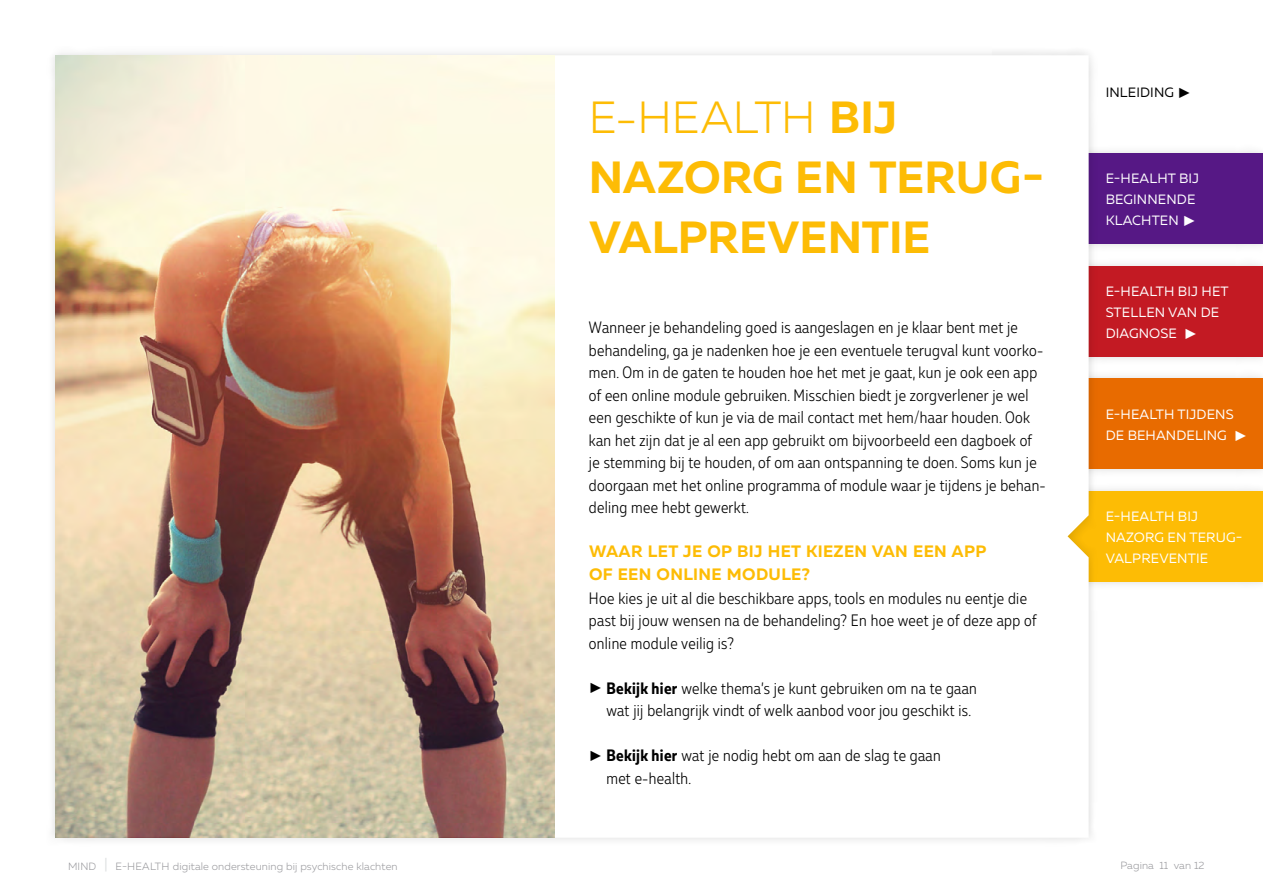
<style>
.page{position:relative;width:1263px;height:893px;background:#fff}
.page>*{position:absolute;margin:0;border:0;box-sizing:border-box;transform-origin:0 0}
.t1{font:700 45px/60px "Muller";color:#fdbc05}
.t2{font:300 16.5px/22.5px "Muller Narrow";letter-spacing:.02em;color:#000}
.t3{font:700 16.5px/22.5px "Muller";letter-spacing:.02em;color:#fdbc05}
.t4{font:13.5px/21px "Muller";letter-spacing:.01em;color:#fff}
.t5{font:13.5px "Muller";letter-spacing:.01em;color:#000}
.t6{font:300 10.5px "Muller";letter-spacing:.01em;color:#98989c}
.s1{font-weight:300}
.s2{font-weight:700}
.s3{font-size:15px;color:#d8dbdc}
</style>
<div class="page">
<div style="left:1057px;top:482px;width:206px;height:109px;background:#faf9f9"></div>
<div style="left:1066px;top:491px;width:197px;height:90px;background:#fdbc05"></div>
<div style="left:1058px;top:370px;width:205px;height:108px;background:#000;opacity:.15"></div>
<div style="left:1067px;top:379px;width:196px;height:90px;background:#e86b00"></div>
<div style="left:1058px;top:257px;width:205px;height:109px;background:#f9f9f9"></div>
<div style="left:1067px;top:266px;width:196px;height:90px;background:#c31a23"></div>
<div style="left:1058px;top:145px;width:205px;height:108px;background:#000;opacity:.15"></div>
<div style="left:1067px;top:154px;width:196px;height:90px;background:#561885"></div>
<div style="left:46px;top:46px;width:1052px;height:801px;background:#000;opacity:.15"></div>
<svg style="left:555px;top:55px;width:534px;height:783px"></svg>
<img style="left:55px;top:55px;width:500px;height:783px">
<h1 class="t1" style="left:589px;top:87px;width:457px"><span class="s1">E-HEALTH</span> BIJ<br>NAZORG EN TERUG-<br>VALPREVENTIE</h1>
<p class="t2" style="left:589px;top:316px;width:458px">Wanneer je behandeling goed is aangeslagen en je klaar bent met je behandeling, ga je nadenken hoe je een eventuele terugval kunt voorko&shy;men. Om in de gaten te houden hoe het met je gaat, kun je ook een app of een online module gebruiken. Misschien biedt je zorgverlener je wel een geschikte of kun je via de mail contact met hem/haar houden. Ook kan het zijn dat je al een app gebruikt om bijvoorbeeld een dagboek of je stemming bij te houden, of om aan ontspanning te doen. Soms kun je doorgaan met het online programma of module waar je tijdens je behan&shy;deling mee hebt gewerkt.</p>
<p class="t3" style="left:589px;top:540px;width:399px">WAAR LET JE OP BIJ HET KIEZEN VAN EEN APP<br>OF EEN ONLINE MODULE?</p>
<p class="t2" style="left:589px;top:587px;width:449px">Hoe kies je uit al die beschikbare apps, tools en modules nu eentje die past bij jouw wensen na de behandeling? En hoe weet je of deze app of online module veilig is?</p>
<p class="t2" style="left:606px;top:677px;width:372px;text-indent:-17px">✓ <span class="s2">Bekijk hier</span> welke thema’s je kunt gebruiken om na te gaan wat jij belangrijk vindt of welk aanbod voor jou geschikt is.</p>
<p class="t2" style="left:606px;top:744px;width:336px;text-indent:-17px">✓ <span class="s2">Bekijk hier</span> wat je nodig hebt om aan de slag te gaan met e-health.</p>
<p class="t5" style="left:1106px;top:84px;width:87px">INLEIDING ✓</p>
<p class="t4" style="left:1106px;top:168px;width:95px">E-HEALHT BIJ<br>BEGINNENDE<br>KLACHTEN ✓</p>
<p class="t4" style="left:1106px;top:280px;width:124px">E-HEALTH BIJ HET<br>STELLEN VAN DE<br>DIAGNOSE ✓</p>
<p class="t4" style="left:1106px;top:403px;width:144px">E-HEALTH TIJDENS<br>DE BEHANDELING ✓</p>
<p class="t4" style="left:1106px;top:505px;width:138px">E-HEALTH BIJ<br>NAZORG EN TERUG-<br>VALPREVENTIE</p>
<p class="t6" style="left:68px;top:860px;width:331px">MIND <span class="s3">|</span> E-HEALTH digitale ondersteuning bij psychische klachten</p>
<p class="t6" style="left:1120px;top:859px;width:86px">Pagina 11 van 12</p>
</div>
